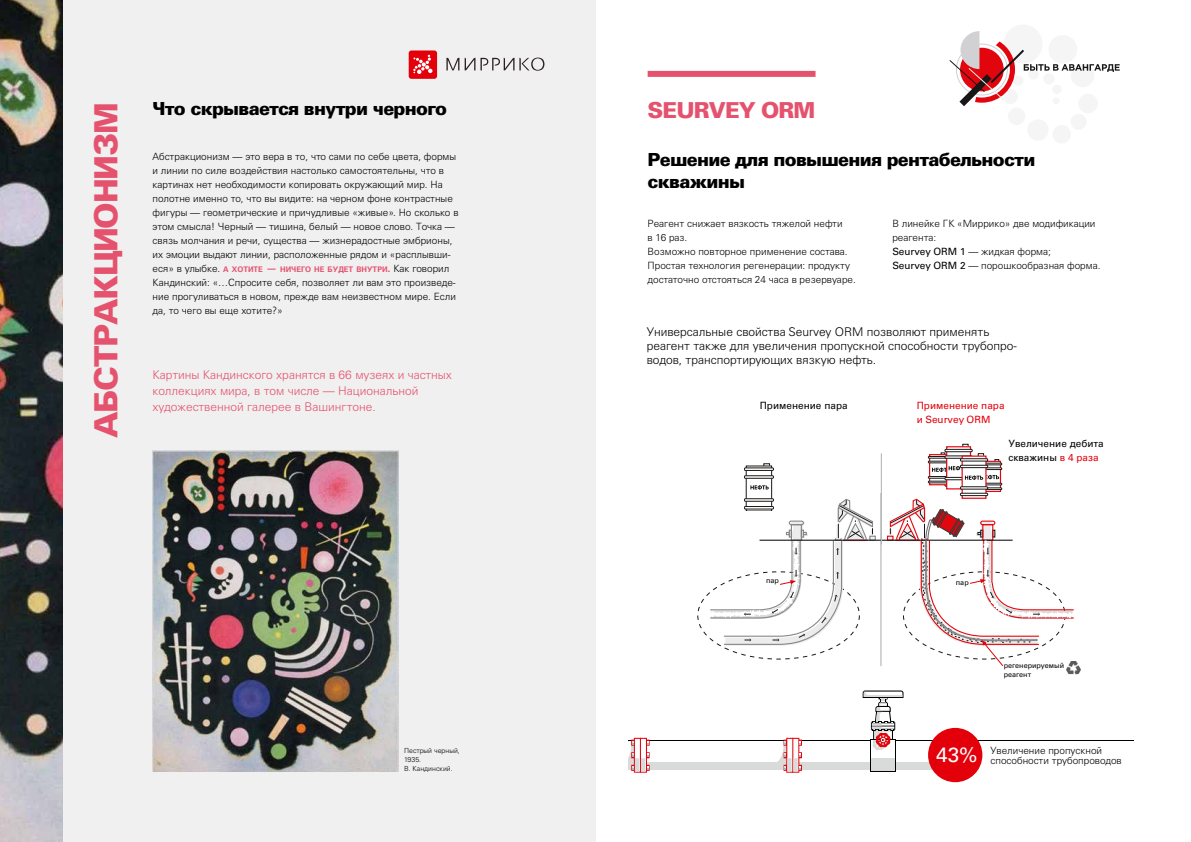
<style>
.page{position:relative;width:1191px;height:842px;background:#fff}
.page>*{position:absolute;margin:0;border:0;box-sizing:border-box;transform-origin:0 0}
.t1{font:900 32px "Univers LTCYR 75";letter-spacing:-.04em;color:#e5526e}
.t2{font:900 22px "Univers LTCYR 75";letter-spacing:-.04em;color:#e5526e}
.t3{font:900 18px/21.6px "Univers LTCYR 75";letter-spacing:-.04em;color:#000}
.t4{font:300 12px/14px "Univers LTCYR 45";color:#000}
.t5{font:300 12px/16px "Univers LTCYR 45";color:#e5526e}
.t6{font:300 10px/14px "Univers LTCYR 45";color:#000}
.t7{font:10px/14px "Univers LTCYR 55 Roman";color:#000}
.t8{font:10px/14px "Univers LTCYR 55 Roman";color:#e3000b}
.t9{font:700 7.7px "Univers LTCYR 65";color:#e5526e}
.t10{font:7.3px/8.7px "Univers LTCYR 55 Roman";color:#000}
.t11{font:300 7px/9px "Univers LTCYR 45";color:#000}
.s1{font-family:"Univers LTCYR 45";font-weight:300;font-size:10px;color:#000}
.s2{font-size:11px}
.s3{font-family:"Univers LTCYR 55 Roman";font-weight:400}
.s4{color:#e3000b}
</style>
<div class="page">
<div style="left:0;top:0;width:595px;height:842px;background:#f0f0f0"></div>
<div style="left:1003px;top:25px;width:39px;height:38px;background:#f5f5f5;border-radius:50%"></div>
<svg style="left:949px;top:31px;width:170px;height:75px"></svg>
<div style="left:409px;top:50px;width:28px;height:29px;background:#e3000b;border-radius:3px"></div>
<svg style="left:413px;top:55px;width:19px;height:19px"></svg>
<svg style="left:446px;top:58px;width:98px;height:13px"></svg>
<hr style="left:882px;top:540px;width:130px;height:1px;background:#181717">
<hr style="left:880px;top:493px;width:1px;height:173px;background:#b1b2b3">
<hr style="left:759px;top:540px;width:122px;height:1px;background:#181717">
<svg style="left:649px;top:740px;width:485px;height:30px"></svg>
<div style="left:628px;top:741px;width:506px;height:28px;background:#fff"></div>
<div style="left:628px;top:762px;width:506px;height:7px;background:#d9dada"></div>
<div style="left:870px;top:739px;width:26px;height:33px;background:#000"></div>
<div style="left:871px;top:758px;width:24px;height:13px;background:#d9dada"></div>
<svg style="left:846px;top:690px;width:57px;height:68px"></svg>
<svg style="left:764px;top:738px;width:38px;height:35px"></svg>
<svg style="left:628px;top:738px;width:21px;height:35px"></svg>
<hr style="left:880px;top:454px;width:2px;height:90px;background:#b1b2b3">
<div style="left:647px;top:71px;width:168px;height:6px;background:#e5526e"></div>
<svg style="left:703px;top:498px;width:173px;height:148px"></svg>
<svg style="left:886px;top:498px;width:191px;height:168px"></svg>
<img style="left:1066px;top:662px;width:14px;height:12px">
<svg style="left:929px;top:454px;width:3px;height:31px"></svg>
<div style="left:928px;top:456px;width:20px;height:2px;border:1px solid #1a1817"></div>
<div style="left:928px;top:461px;width:20px;height:2px;border:1px solid #1a1817"></div>
<div style="left:928px;top:476px;width:20px;height:2px;border:1px solid #1a1817"></div>
<div style="left:928px;top:481px;width:20px;height:2px;border:1px solid #1a1817"></div>
<svg style="left:986px;top:490px;width:15px;height:2px"></svg>
<div style="left:982px;top:463px;width:20px;height:2px;border:1px solid #1a1817"></div>
<div style="left:982px;top:467px;width:20px;height:3px;border:1px solid #1a1817"></div>
<div style="left:982px;top:483px;width:20px;height:2px;border:1px solid #1a1817"></div>
<div style="left:982px;top:487px;width:20px;height:3px;border:1px solid #1a1817"></div>
<svg style="left:963px;top:489px;width:21px;height:8px"></svg>
<div style="left:961px;top:455px;width:25px;height:44px;border:1px solid #e3040d"></div>
<div style="left:960px;top:493px;width:28px;height:3px;border:1px solid #1a1817"></div>
<svg style="left:932px;top:444px;width:69px;height:45px"></svg>
<svg style="left:763px;top:463px;width:7px;height:3px"></svg>
<div style="left:746px;top:466px;width:25px;height:45px;background:#fff"></div>
<div style="left:746px;top:466px;width:26px;height:45px;border:1px solid #1a1817"></div>
<div style="left:744px;top:468px;width:30px;height:3px;border:1px solid #1a1817"></div>
<div style="left:744px;top:475px;width:30px;height:4px;border:1px solid #1a1817"></div>
<div style="left:744px;top:498px;width:30px;height:4px;border:1px solid #1a1817"></div>
<div style="left:744px;top:506px;width:30px;height:3px;border:1px solid #1a1817"></div>
<svg style="left:750px;top:485px;width:18px;height:5px"></svg>
<div style="left:979px;top:742px;width:155px;height:28px;background:#fff"></div>
<div style="left:928px;top:728px;width:54px;height:54px;background:#e3000b;border-radius:50%"></div>
<img style="left:0;top:0;width:62px;height:842px">
<img style="left:153px;top:450px;width:245px;height:321px">
<h1 class="t1" style="left:84px;top:438px;width:338px;rotate:-90deg">АБСТРАКЦИОНИЗМ</h1>
<h3 class="t3" style="left:153px;top:97px;width:296px">Что скрывается внутри черного</h3>
<p class="t6" style="left:153px;top:150px;width:307px">Абстракционизм — это вера в то, что сами по себе цвета, формы и линии по силе воздействия настолько самостоятельны, что в картинах нет необходимости копировать окружающий мир. На полотне именно то, что вы видите: на черном фоне контрастные фигуры — геометрические и причудливые «живые». Но сколько в этом смысла! Черный — тишина, белый — новое слово. Точка — связь молчания и речи, существа — жизнерадостные эмбрионы, их эмоции выдают линии, расположенные рядом и «расплывши-</p>
<p class="t9" style="left:153px;top:264px;width:298px"><span class="s1">еся» в улыбке.</span> а хотите <span class="s2">—</span> ничего не будет внутри<span class="s2">.</span> <span class="s1">Как говорил</span></p>
<p class="t6" style="left:153px;top:276px;width:305px;text-align:justify">Кандинский: «…Спросите себя, позволяет ли вам это произведе&shy;ние прогуливаться в новом, прежде вам неизвестном мире. Если да, то чего вы еще хотите?»</p>
<p class="t5" style="left:153px;top:366px;width:301px">Картины Кандинского хранятся в 66 музеях и частных коллекциях мира, в том числе — Национальной художественной галерее в Вашингтоне.</p>
<p class="t11" style="left:404px;top:746px;width:57px">Пестрый черный,<br>1935.<br>В. Кандинский.</p>
<h2 class="t2" style="left:647px;top:95px;width:169px">SEURVEY ORM</h2>
<h3 class="t3" style="left:647px;top:148px;width:389px">Решение для повышения рентабельности скважины</h3>
<p class="t6" style="left:647px;top:216px;width:210px">Реагент снижает вязкость тяжелой нефти<br>в 16 раз.<br>Возможно повторное применение состава.<br>Простая технология регенерации: продукту достаточно отстояться 24 часа в резервуаре.</p>
<p class="t6" style="left:892px;top:216px;width:210px">В линейке ГК «Миррико» две модификации реагента:<br><span class="s3">Seurvey ORM 1</span> — жидкая форма;<br><span class="s3">Seurvey ORM 2</span> — порошкообразная форма.</p>
<p class="t4" style="left:646px;top:324px;width:372px">Универсальные свойства Seurvey ORM позволяют применять реагент также для увеличения пропускной способности трубопро&shy;водов, транспортирующих вязкую нефть.</p>
<p class="t7" style="left:759px;top:398px;width:89px">Применение пара</p>
<p class="t7" style="left:1008px;top:435px;width:97px">Увеличение дебита скважины <span class="s4">в 4 раза</span></p>
<p class="t8" style="left:916px;top:398px;width:89px">Применение пара и Seurvey ORM</p>
<p class="t10" style="left:766px;top:575px;width:14px">пар</p>
<p class="t10" style="left:956px;top:578px;width:14px">пар</p>
<p class="t10" style="left:1003px;top:661px;width:62px">регенерируемый реагент</p>
<p class="t6" style="left:936px;top:745px;width:187px;line-height:10px;text-indent:54px">Увеличение пропускной<br><sup>43%</sup> способности трубопроводов</p>
</div>
